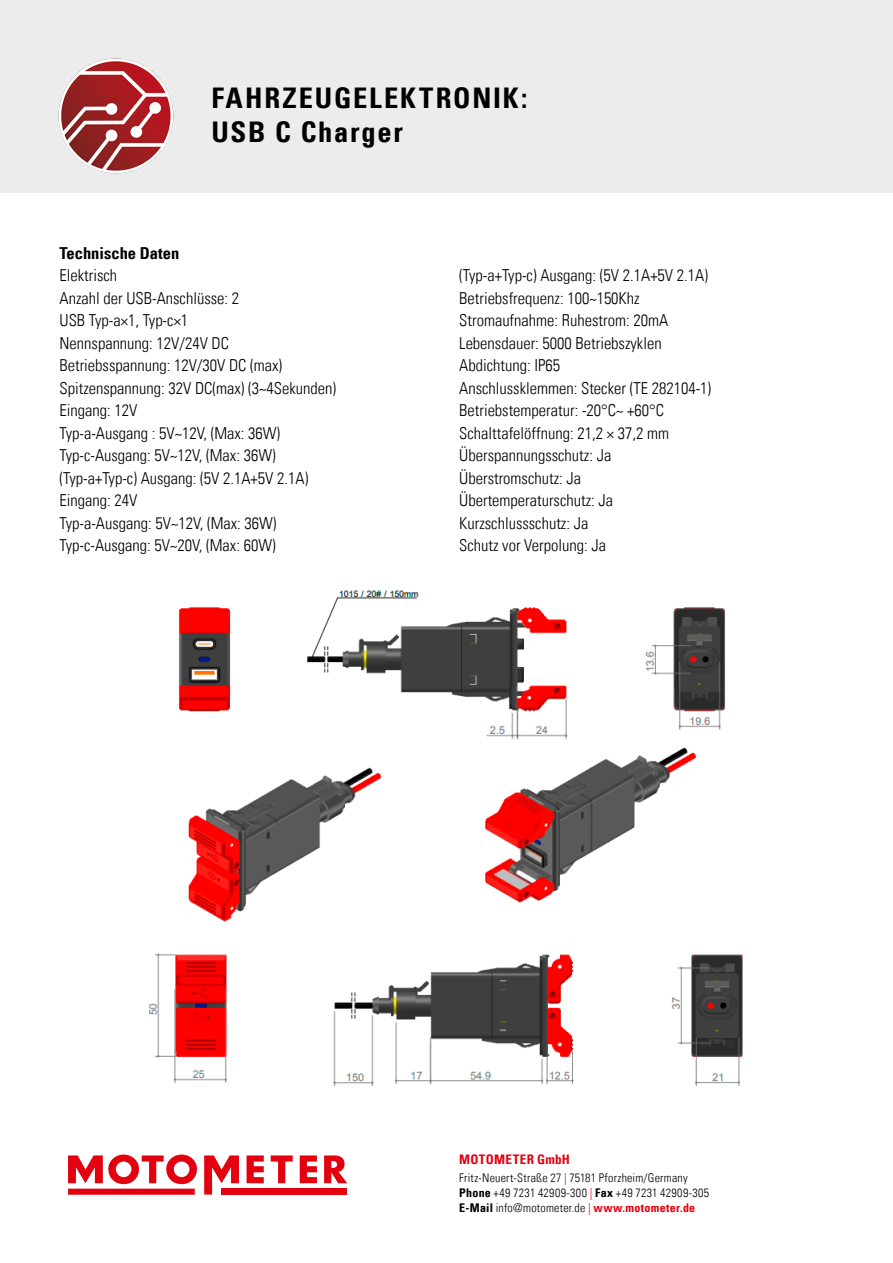
<style>
.page{position:relative;width:893px;height:1263px;background:#fff}
.page>*{position:absolute;margin:0;border:0;box-sizing:border-box;transform-origin:0 0}
.t1{font:700 condensed 28.5px/34.2px "Univers LT";letter-spacing:.06em;color:#000}
.t2{font:300 condensed 16.5px/22.5px "Univers LT";color:#000}
.t3{font:700 condensed 16.5px "Univers LT";color:#000}
.t4{font:700 condensed 13.2px "Univers LT";letter-spacing:.02em;color:#e30111}
.t5{font:300 condensed 12px/15px "Univers LT";letter-spacing:.02em;color:#000}
.s1{color:#e3000f}
.s2{font-weight:700}
.s3{font-weight:700;color:#e3000f}
</style>
<div class="page">
<div style="left:0;top:0;width:893px;height:192px;background:#ececed"></div>
<div style="left:68px;top:1188px;width:127px;height:7px;background:#e3000f"></div>
<div style="left:222px;top:1188px;width:125px;height:7px;background:#e3000f"></div>
<svg style="left:204px;top:1155px;width:35px;height:39px"></svg>
<svg style="left:68px;top:1154px;width:129px;height:30px"></svg>
<svg style="left:247px;top:1155px;width:17px;height:28px"></svg>
<svg style="left:271px;top:1155px;width:22px;height:28px"></svg>
<svg style="left:300px;top:1155px;width:17px;height:28px"></svg>
<svg style="left:324px;top:1155px;width:23px;height:28px"></svg>
<img style="left:58px;top:58px;width:116px;height:116px">
<img style="left:149px;top:590px;width:594px;height:496px">
<h1 class="t1" style="left:211px;top:81px;width:318px">FAHRZEUGELEKTRONIK:<br>USB C Charger</h1>
<p class="t3" style="left:60px;top:243px;width:121px">Technische Daten</p>
<p class="t2" style="left:60px;top:264px;width:278px">Elektrisch<br>Anzahl der USB-Anschlüsse: 2<br>USB Typ-a×1, Typ-c×1<br>Nennspannung: 12V/24V DC<br>Betriebsspannung: 12V/30V DC (max)<br>Spitzenspannung: 32V DC(max) (3~4Sekunden)<br>Eingang: 12V<br>Typ-a-Ausgang : 5V~12V, (Max: 36W)<br>Typ-c-Ausgang: 5V~12V, (Max: 36W) (Typ-a+Typ-c) Ausgang: (5V 2.1A+5V 2.1A)<br>Eingang: 24V<br>Typ-a-Ausgang: 5V~12V, (Max: 36W)<br>Typ-c-Ausgang: 5V~20V, (Max: 60W)</p>
<p class="t2" style="left:459px;top:264px;width:253px">(Typ-a+Typ-c) Ausgang: (5V 2.1A+5V 2.1A)<br>Betriebsfrequenz: 100~150Khz<br>Stromaufnahme: Ruhestrom: 20mA<br>Lebensdauer: 5000 Betriebszyklen<br>Abdichtung: IP65<br>Anschlussklemmen: Stecker (TE 282104-1)<br>Betriebstemperatur: -20°C~ +60°C<br>Schalttafelöffnung: 21,2 × 37,2 mm<br>Überspannungsschutz: Ja<br>Überstromschutz: Ja<br>Übertemperaturschutz: Ja<br>Kurzschlussschutz: Ja<br>Schutz vor Verpolung: Ja</p>
<p class="t4" style="left:459px;top:1151px;width:112px">MOTOMETER GmbH</p>
<p class="t5" style="left:459px;top:1170px;width:251px">Fritz-Neuert-Straße 27 <span class="s1">|</span> 75181 Pforzheim/Germany<br><span class="s2">Phone</span> +49 7231 42909-300 <span class="s1">|</span> <span class="s2">Fax</span> +49 7231 42909-305<br><span class="s2">E-Mail</span> info@motometer.de <span class="s1">|</span> <span class="s3">www.motometer.de</span></p>
</div>
